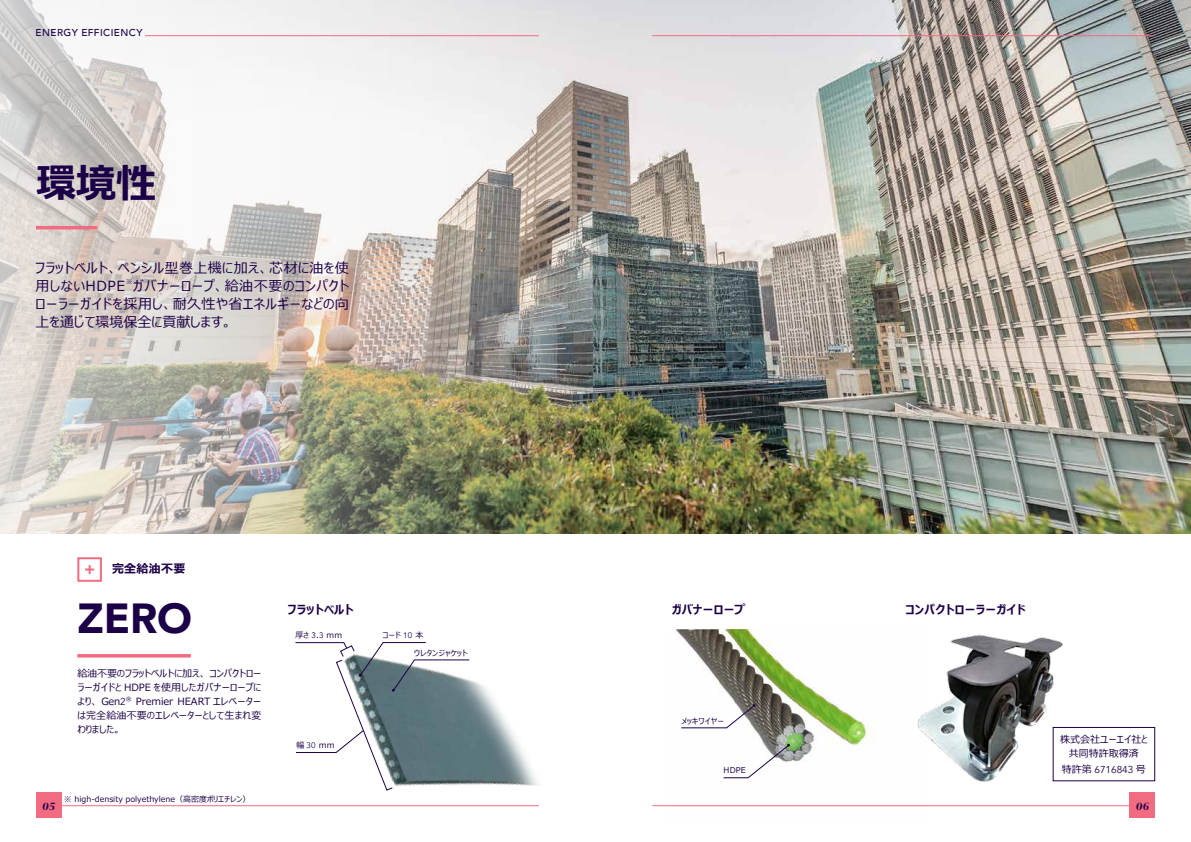
<style>
.page{position:relative;width:1191px;height:842px;background:#fff}
.page>*{position:absolute;margin:0;border:0;box-sizing:border-box;transform-origin:0 0}
.t1{font:900 42px "Avenir";color:#1c0047}
.t2{font:700 40px "Meiryo UI";color:#1c0047}
.t3{font:14px/18px "Meiryo UI";letter-spacing:.03em;color:#1c0047}
.t4{font:700 12px "Meiryo UI";letter-spacing:.025em;color:#1c0047}
.t5{font:italic 700 12px "Grifo M";color:#1c0047}
.t6{font:10px/14px "Meiryo UI";color:#1c0047;text-align:justify}
.t7{font:500 10px "Avenir";letter-spacing:.04em;color:#1c0047}
.t8{font:10px "Avenir";color:#1c0047}
.t9{font:8px "Meiryo UI";color:#1c0047}
.t10{font:8px "Meiryo UI";letter-spacing:.025em;color:#1c0047}
.t11{font:7px "Meiryo UI";color:#1c0047}
.t12{font:5.8px "Meiryo UI";color:#1c0047}
.s1{font-family:"Avenir"}
.s2{font-family:"Meiryo UI"}
</style>
<div class="page">
<img style="left:0;top:0;width:1191px;height:533px">
<svg style="left:85px;top:565px;width:9px;height:9px"></svg>
<div style="left:77px;top:557px;width:25px;height:25px;border:2px solid #f16b81"></div>
<hr style="left:77px;top:654px;width:114px;height:3px;background:#f16b81">
<img style="left:337px;top:680px;width:202px;height:127px">
<img style="left:667px;top:629px;width:259px;height:178px">
<img style="left:915px;top:629px;width:149px;height:154px">
<div style="left:1052px;top:727px;width:103px;height:54px;border:1px solid #1c0047"></div>
<hr style="left:36px;top:226px;width:61px;height:3px;background:#f16b81">
<hr style="left:145px;top:35px;width:394px;height:1px;background:#f16b81">
<hr style="left:652px;top:35px;width:503px;height:1px;background:#f16b81">
<svg style="left:295px;top:642px;width:175px;height:149px"></svg>
<svg style="left:680px;top:704px;width:75px;height:25px"></svg>
<svg style="left:722px;top:744px;width:68px;height:35px"></svg>
<div style="left:36px;top:792px;width:25px;height:25px;background:#f16b81"></div>
<hr style="left:652px;top:805px;width:503px;height:1px;background:#f16b81">
<div style="left:1130px;top:792px;width:25px;height:25px;background:#f16b81"></div>
<hr style="left:61px;top:805px;width:478px;height:1px;background:#f16b81">
<p class="t7" style="left:36px;top:24px;width:109px">ENERGY EFFICI ENCY</p>
<h2 class="t2" style="left:36px;top:155px;width:121px">環境性</h2>
<h3 class="t3" style="left:36px;top:260px;width:315px">フラットベルト、ペンシル型巻上機に加え、芯材に油を使用しないHDPE</h3>
<h3 class="t3" style="left:36px;top:278px;width:315px;text-align:justify;text-indent:97px">ガバナーロープ、給油不要のコンパクトローラーガイドを採用し、耐久性や省エネルギーなどの向上を通じて環境保全に貢献します。</h3>
<p class="t11" style="left:126px;top:276px;width:8px">※</p>
<p class="t4" style="left:112px;top:560px;width:75px">完全給油不要</p>
<h1 class="t1" style="left:77px;top:582px;width:116px">ZERO</h1>
<p class="t4" style="left:288px;top:601px;width:67px">フラットベルト</p>
<p class="t4" style="left:672px;top:601px;width:75px">ガバナーロープ</p>
<p class="t4" style="left:905px;top:601px;width:121px">コンパクトローラーガイド</p>
<p class="t9" style="left:383px;top:630px;width:42px">コード <span class="s1">10</span> 本</p>
<p class="t9" style="left:295px;top:630px;width:48px">厚さ <span class="s1">3</span>.<span class="s1">3</span> mm</p>
<p class="t6" style="left:77px;top:667px;width:185px">給油不要のフラットベルトに加え、コンパクトローラーガイドと HDPE を使用したガバナーロープにより、 Gen<span class="s1">2</span></p>
<p class="t12" style="left:126px;top:694px;width:7px">®</p>
<p class="t6" style="left:77px;top:695px;width:186px;text-indent:59px">Premier HEART エレベーターは完全給油不要のエレベーターとして生まれ変わりました。</p>
<p class="t9" style="left:296px;top:740px;width:39px">幅 <span class="s1">30</span> mm</p>
<p class="t10" style="left:414px;top:647px;width:55px">ウレタンジャケット</p>
<p class="t10" style="left:681px;top:715px;width:44px">メッキワイヤー</p>
<p class="t9" style="left:723px;top:765px;width:24px">HDPE</p>
<p class="t6" style="left:1060px;top:733px;width:89px;text-align:center">株式会社ユーエイ社と共同特許取得済</p>
<p class="t8" style="left:1062px;top:763px;width:85px"><span class="s2">特許第</span> 6716843 <span class="s2">号</span></p>
<p class="t9" style="left:64px;top:793px;width:188px">※ high-density polyethylene（高密度ポリエチレン）</p>
<p class="t5" style="left:42px;top:800px;width:14px">05</p>
<p class="t5" style="left:1135px;top:800px;width:15px">06</p>
</div>
